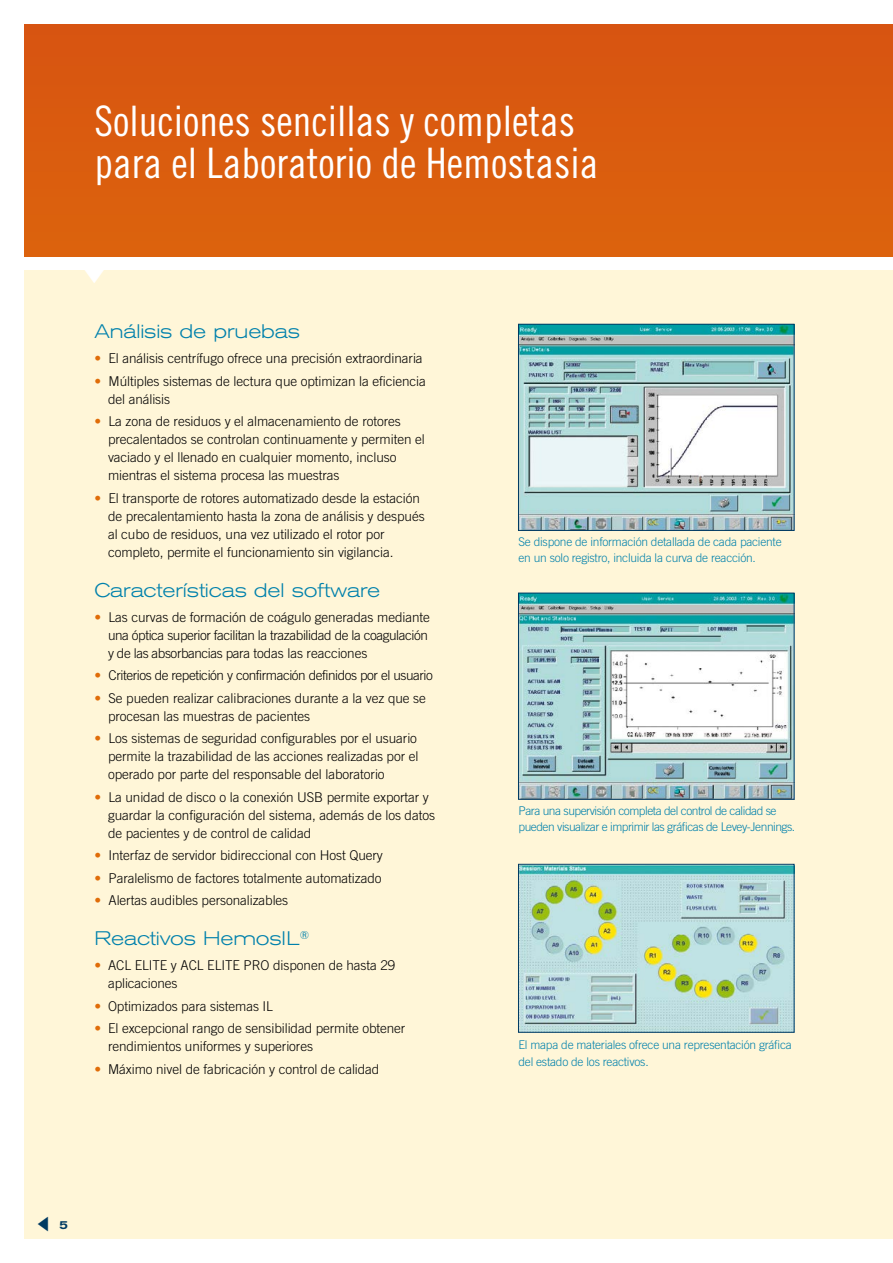
<style>
.page{position:relative;width:893px;height:1263px;background:#fff}
.page>*{position:absolute;margin:0;border:0;box-sizing:border-box;transform-origin:0 0}
.t1{font:42px/42px "Trade Gothic Cond Eighteen";color:#fff}
.t2{font:300 19.5px "Akzidenz Grot Ext BQ";letter-spacing:-.005em;color:#0081ac}
.t3{font:300 13.5px/18px "Trade Gothic";letter-spacing:-.005em;color:#000}
.t4{font:300 13.5px/18px "Trade Gothic";letter-spacing:-.03em;color:#000}
.t5{font:300 12px/16.5px "Trade Gothic";letter-spacing:-.02em;color:#0081ac}
.t6{font:300 12px/16.5px "Trade Gothic";letter-spacing:-.04em;color:#0081ac}
.t7{font:500 12px "Akzidenz Grot Ext BQ";color:#003a62}
.s1{color:#e06c08}
</style>
<div class="page">
<div style="left:24px;top:270px;width:869px;height:968px;background:#fff6d8"></div>
<img style="left:520px;top:595px;width:272px;height:202px">
<div style="left:518px;top:593px;width:276px;height:206px;border:1px solid #003a62"></div>
<img style="left:520px;top:866px;width:272px;height:164px">
<div style="left:518px;top:864px;width:276px;height:168px;border:1px solid #003a62"></div>
<img style="left:520px;top:326px;width:272px;height:203px">
<div style="left:518px;top:324px;width:276px;height:207px;border:1px solid #003a62"></div>
<div style="left:24px;top:24px;width:869px;height:233px;background:#da5b0f"></div>
<h1 class="t1" style="left:94px;top:100px;width:505px">Soluciones sencillas y completas para el Laboratorio de Hemostasia</h1>
<h2 class="t2" style="left:94px;top:321px;width:207px">Análisis de pruebas</h2>
<p class="t3" style="left:94px;top:349px;width:330px"><span class="s1">•</span> El análisis centrífugo ofrece una precisión extraordinaria</p>
<p class="t3" style="left:108px;top:372px;width:319px;text-indent:-14px"><span class="s1">•</span> Múltiples sistemas de lectura que optimizan la eficiencia del análisis</p>
<p class="t3" style="left:108px;top:412px;width:318px;text-indent:-14px"><span class="s1">•</span> La zona de residuos y el almacenamiento de rotores precalentados se controlan continuamente y permiten el vaciado y el llenado en cualquier momento, incluso mientras el sistema procesa las muestras</p>
<p class="t3" style="left:108px;top:489px;width:318px;text-indent:-14px"><span class="s1">•</span> El transporte de rotores automatizado desde la estación de precalentamiento hasta la zona de análisis y después al cubo de residuos, una vez utilizado el rotor por completo, permite el funcionamiento sin vigilancia.</p>
<h2 class="t2" style="left:94px;top:579px;width:287px">Características del software</h2>
<p class="t4" style="left:108px;top:607px;width:323px;text-indent:-14px"><span class="s1">•</span> Las curvas de formación de coágulo generadas mediante una óptica superior facilitan la trazabilidad de la coagulación y de las absorbancias para todas las reacciones</p>
<p class="t4" style="left:94px;top:666px;width:340px"><span class="s1">•</span> Criterios de repetición y confirmación definidos por el usuario</p>
<p class="t3" style="left:108px;top:689px;width:319px;text-indent:-14px"><span class="s1">•</span> Se pueden realizar calibraciones durante a la vez que se procesan las muestras de pacientes</p>
<p class="t3" style="left:108px;top:729px;width:312px;text-align:justify;text-indent:-14px"><span class="s1">•</span> Los sistemas de seguridad configurables por el usuario permite la trazabilidad de las acciones realizadas por el operado por parte del responsable del laboratorio</p>
<p class="t3" style="left:108px;top:788px;width:328px;text-indent:-14px"><span class="s1">•</span> La unidad de disco o la conexión USB permite exportar y guardar la configuración del sistema, además de los datos de pacientes y de control de calidad</p>
<p class="t3" style="left:94px;top:846px;width:290px"><span class="s1">•</span> Interfaz de servidor bidireccional con Host Query</p>
<p class="t3" style="left:94px;top:869px;width:289px"><span class="s1">•</span> Paralelismo de factores totalmente automatizado</p>
<p class="t3" style="left:94px;top:891px;width:195px"><span class="s1">•</span> Alertas audibles personalizables</p>
<h2 class="t2" style="left:94px;top:927px;width:216px">Reactivos HemosIL<sup>®</sup></h2>
<p class="t3" style="left:108px;top:956px;width:289px;text-indent:-14px"><span class="s1">•</span> ACL ELITE y ACL ELITE PRO disponen de hasta 29 aplicaciones</p>
<p class="t3" style="left:94px;top:996px;width:180px"><span class="s1">•</span> Optimizados para sistemas IL</p>
<p class="t3" style="left:108px;top:1019px;width:299px;text-indent:-14px"><span class="s1">•</span> El excepcional rango de sensibilidad permite obtener rendimientos uniformes y superiores</p>
<p class="t3" style="left:94px;top:1060px;width:286px"><span class="s1">•</span> Máximo nivel de fabricación y control de calidad</p>
<p class="t5" style="left:518px;top:533px;width:265px">Se dispone de información detallada de cada paciente en un solo registro, incluida la curva de reacción.</p>
<p class="t6" style="left:518px;top:802px;width:278px">Para una supervisión completa del control de calidad se pueden visualizar e imprimir las gráficas de Levey-Jennings.</p>
<p class="t5" style="left:518px;top:1036px;width:275px">El mapa de materiales ofrece una representación gráfica del estado de los reactivos.</p>
<p class="t7" style="left:59px;top:1217px;width:10px">5</p>
</div>
